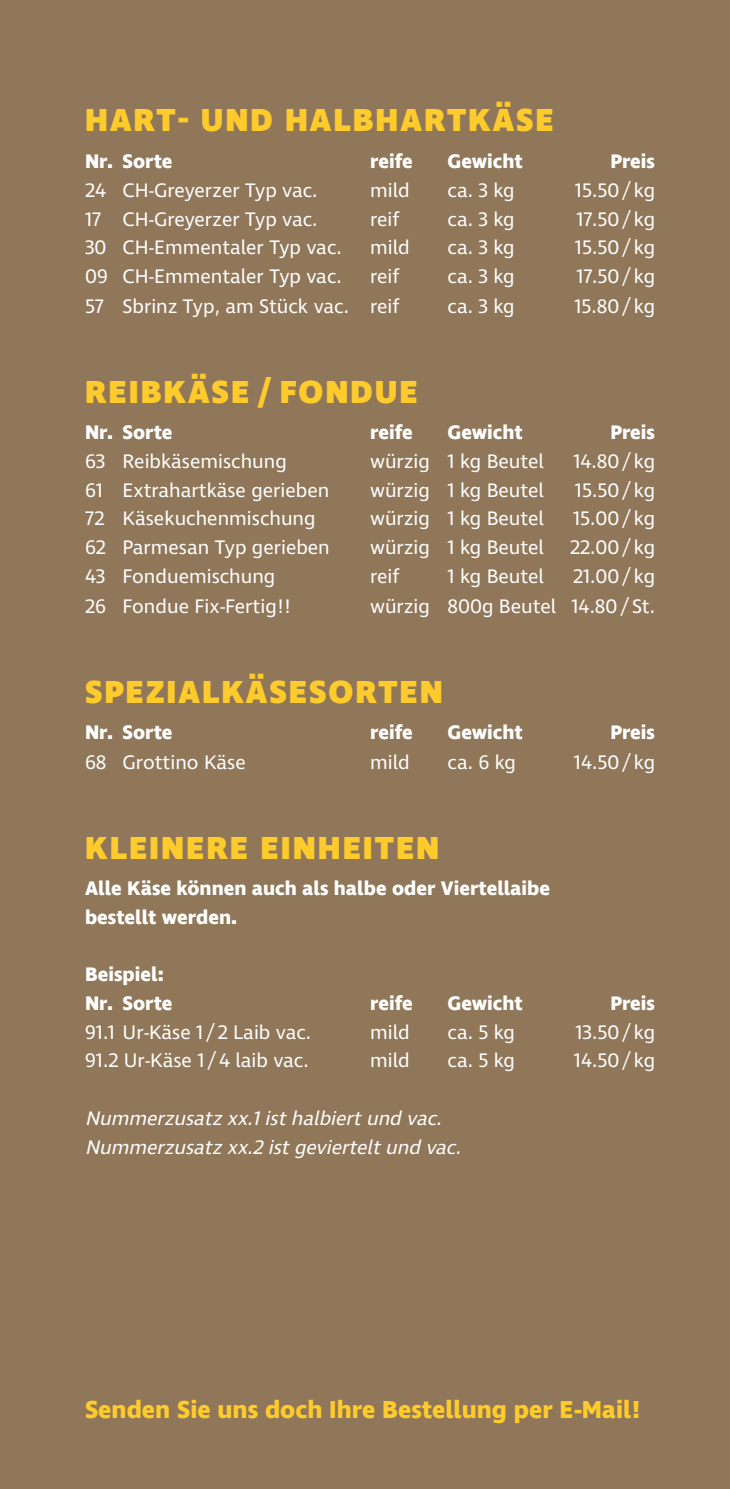
<style>
.page{position:relative;width:730px;height:1489px;background:#fff}
.page>*{position:absolute;margin:0;border:0;box-sizing:border-box;transform-origin:0 0}
.t1{font:800 32.5px "Ingra";letter-spacing:.06em;color:#fecb2d}
.t2{font:700 25px "Ingra";color:#fecb2d}
.t3{font:20px "Ingra";color:#fff}
.t4{font:700 20px/28.8px "Ingra";color:#fff}
.t5{font:italic 20px/28.8px "Ingra";color:#fff}
</style>
<div class="page">
<div style="left:0;top:0;width:730px;height:1488px;background:#907759"></div>
<h1 class="t1" style="left:85px;top:99px;width:470px">HART- UND HALBHARTKÄSE</h1>
<p class="t4" style="left:85px;top:148px;width:89px">Nr. Sorte</p>
<p class="t4" style="left:370px;top:148px;width:44px">reife</p>
<p class="t4" style="left:448px;top:148px;width:77px">Gewicht</p>
<p class="t4" style="left:610px;top:148px;width:46px">Preis</p>
<p class="t3" style="left:85px;top:178px;width:234px">24 CH-Greyerzer Typ vac.</p>
<p class="t3" style="left:370px;top:178px;width:41px">mild</p>
<p class="t3" style="left:448px;top:178px;width:68px">ca. 3 kg</p>
<p class="t3" style="left:575px;top:178px;width:82px">15.50/kg</p>
<p class="t3" style="left:85px;top:206px;width:234px">17 CH-Greyerzer Typ vac.</p>
<p class="t3" style="left:370px;top:206px;width:31px">reif</p>
<p class="t3" style="left:448px;top:206px;width:68px">ca. 3 kg</p>
<p class="t3" style="left:576px;top:206px;width:80px">17.50/kg</p>
<p class="t3" style="left:85px;top:235px;width:258px">30 CH-Emmentaler Typ vac.</p>
<p class="t3" style="left:370px;top:235px;width:41px">mild</p>
<p class="t3" style="left:448px;top:235px;width:68px">ca. 3 kg</p>
<p class="t3" style="left:575px;top:235px;width:82px">15.50/kg</p>
<p class="t3" style="left:85px;top:264px;width:258px">09 CH-Emmentaler Typ vac.</p>
<p class="t3" style="left:370px;top:264px;width:31px">reif</p>
<p class="t3" style="left:448px;top:264px;width:68px">ca. 3 kg</p>
<p class="t3" style="left:576px;top:264px;width:80px">17.50/kg</p>
<p class="t3" style="left:85px;top:294px;width:316px">57 Sbrinz Typ, am Stück vac. reif</p>
<p class="t3" style="left:448px;top:294px;width:68px">ca. 3 kg</p>
<p class="t3" style="left:574px;top:294px;width:82px">15.80/kg</p>
<h1 class="t1" style="left:85px;top:371px;width:334px">REIBKÄSE / FONDUE</h1>
<p class="t4" style="left:85px;top:419px;width:89px">Nr. Sorte</p>
<p class="t4" style="left:370px;top:419px;width:44px">reife</p>
<p class="t4" style="left:448px;top:419px;width:77px">Gewicht</p>
<p class="t4" style="left:610px;top:419px;width:46px">Preis</p>
<p class="t3" style="left:85px;top:449px;width:203px">63 Reibkäsemischung</p>
<p class="t3" style="left:370px;top:449px;width:176px">würzig 1 kg Beutel</p>
<p class="t3" style="left:573px;top:449px;width:83px">14.80/kg</p>
<p class="t3" style="left:85px;top:477px;width:246px">61 Extrahartkäse gerieben</p>
<p class="t3" style="left:370px;top:477px;width:176px">würzig 1 kg Beutel</p>
<p class="t3" style="left:575px;top:477px;width:82px">15.50/kg</p>
<p class="t3" style="left:85px;top:506px;width:232px">72 Käsekuchenmischung</p>
<p class="t3" style="left:370px;top:506px;width:176px">würzig 1 kg Beutel</p>
<p class="t3" style="left:573px;top:506px;width:84px">15.00/kg</p>
<p class="t3" style="left:85px;top:535px;width:246px">62 Parmesan Typ gerieben</p>
<p class="t3" style="left:370px;top:535px;width:176px">würzig 1 kg Beutel</p>
<p class="t3" style="left:570px;top:535px;width:86px">22.00/kg</p>
<p class="t3" style="left:85px;top:564px;width:192px">43 Fonduemischung</p>
<p class="t3" style="left:370px;top:564px;width:31px">reif</p>
<p class="t3" style="left:448px;top:564px;width:98px">1 kg Beutel</p>
<p class="t3" style="left:573px;top:564px;width:83px">21.00/kg</p>
<p class="t3" style="left:85px;top:594px;width:207px">26 Fondue Fix-Fertig!!</p>
<p class="t3" style="left:370px;top:594px;width:286px">würzig 800g Beutel 14.80/ St.</p>
<h1 class="t1" style="left:85px;top:671px;width:359px">SPEZIALKÄSESORTEN</h1>
<p class="t4" style="left:85px;top:718px;width:89px">Nr. Sorte</p>
<p class="t4" style="left:370px;top:718px;width:44px">reife</p>
<p class="t4" style="left:448px;top:718px;width:77px">Gewicht</p>
<p class="t4" style="left:610px;top:718px;width:46px">Preis</p>
<p class="t3" style="left:85px;top:749px;width:162px">68 Grottino Käse</p>
<p class="t3" style="left:370px;top:749px;width:41px">mild</p>
<p class="t3" style="left:448px;top:749px;width:70px">ca. 6 kg</p>
<p class="t3" style="left:574px;top:749px;width:83px">14.50/kg</p>
<h1 class="t1" style="left:85px;top:827px;width:356px">KLEINERE EINHEITEN</h1>
<p class="t4" style="left:85px;top:874px;width:467px">Alle Käse können auch als halbe oder Viertellaibe bestellt werden.</p>
<p class="t4" style="left:85px;top:960px;width:89px">Beispiel:<br>Nr. Sorte</p>
<p class="t4" style="left:370px;top:989px;width:44px">reife</p>
<p class="t4" style="left:448px;top:989px;width:77px">Gewicht</p>
<p class="t4" style="left:610px;top:989px;width:46px">Preis</p>
<p class="t3" style="left:85px;top:1019px;width:228px">91.1 Ur-Käse 1 / 2 Laib vac.</p>
<p class="t3" style="left:370px;top:1019px;width:41px">mild</p>
<p class="t3" style="left:448px;top:1019px;width:69px">ca. 5 kg</p>
<p class="t3" style="left:575px;top:1019px;width:81px">13.50/kg</p>
<p class="t3" style="left:85px;top:1048px;width:225px">91.2 Ur-Käse 1 /4 laib vac.</p>
<p class="t3" style="left:370px;top:1048px;width:41px">mild</p>
<p class="t3" style="left:448px;top:1048px;width:69px">ca. 5 kg</p>
<p class="t3" style="left:574px;top:1048px;width:83px">14.50/kg</p>
<p class="t5" style="left:85px;top:1104px;width:383px">Nummerzusatzxx.1isthalbiertund vac.<br>Nummerzusatzxx.2istgevierteltund vac.</p>
<p class="t2" style="left:85px;top:1393px;width:557px">Senden Sie uns doch Ihre Bestellung per E-Mail!</p>
</div>
